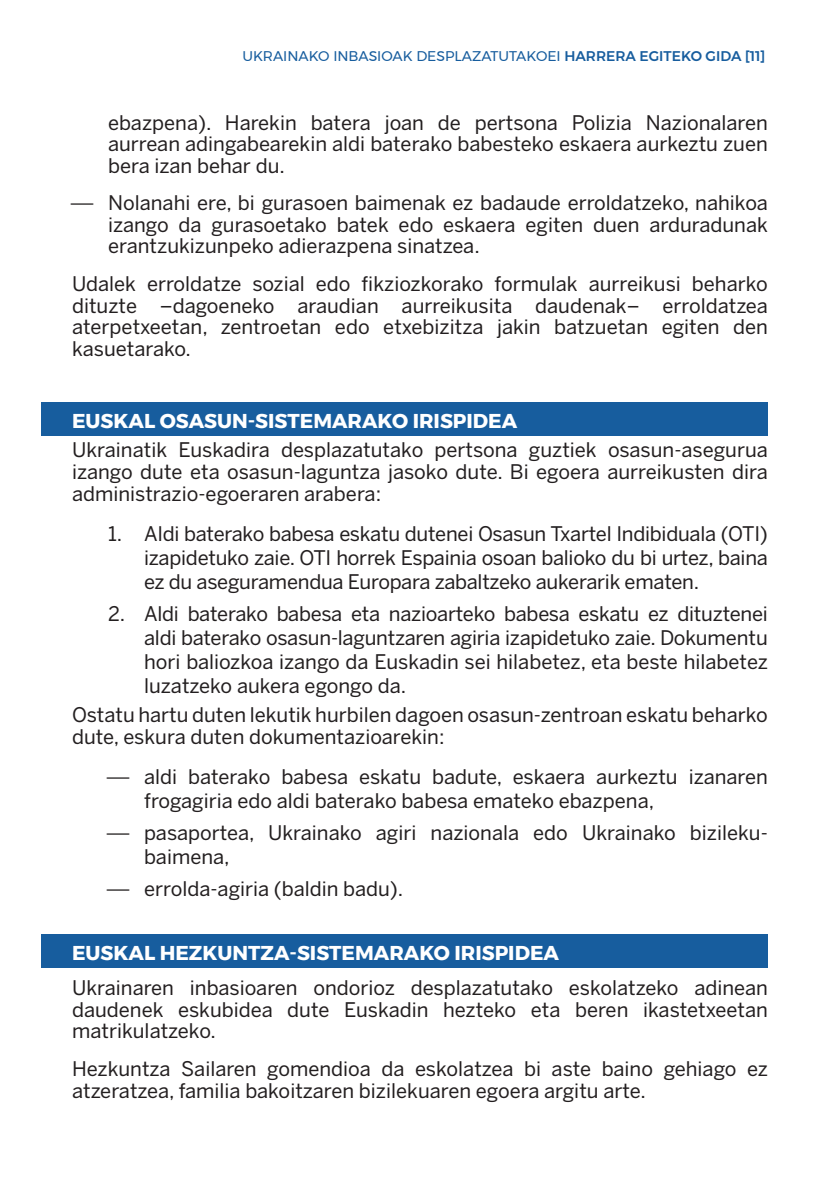
<style>
.page{position:relative;width:840px;height:1191px;background:#fff}
.page>*{position:absolute;margin:0;border:0;box-sizing:border-box;transform-origin:0 0}
.t1{font:20px/21.6px "Benton Sans";color:#231f20;text-align:justify}
.t2{font:700 20px "Montserrat";color:#fff}
.t3{font:14px "Montserrat";color:#175d9e}
.s1{font-weight:500}
</style>
<div class="page">
<div style="left:42px;top:934px;width:725px;height:33px;background:#175d9e"></div>
<div style="left:42px;top:403px;width:725px;height:33px;background:#175d9e"></div>
<p class="t3" style="left:242px;top:45px;width:524px">UKRAINAKO INBASIOAK DESPLAZATUTAKOEI <span class="s1">HARRERA EGITEKO GIDA [11]</span></p>
<p class="t1" style="left:108px;top:111px;width:661px">ebazpena). Harekin batera joan de pertsona Polizia Nazionalaren aurrean adingabearekin aldi baterako babesteko eskaera aurkeztu zuen bera izan behar du.</p>
<p class="t1" style="left:108px;top:192px;width:661px;text-indent:-36px">⎯ Nolanahi ere, bi gurasoen baimenak ez badaude erroldatzeko, nahikoa izango da gurasoetako batek edo eskaera egiten duen arduradunak erantzukizunpeko adierazpena sinatzea.</p>
<p class="t1" style="left:72px;top:273px;width:697px">Udalek erroldatze sozial edo fikziozkorako formulak aurreikusi beharko dituzte –dagoeneko araudian aurreikusita daudenak– erroldatzea aterpetxeetan, zentroetan edo etxebizitza jakin batzuetan egiten den kasuetarako.</p>
<p class="t2" style="left:72px;top:405px;width:446px">EUSKAL OSASUN-SISTEMARAKO IRISPIDEA</p>
<p class="t1" style="left:72px;top:439px;width:697px">Ukrainatik Euskadira desplazatutako pertsona guztiek osasun-asegurua izango dute eta osasun-laguntza jasoko dute. Bi egoera aurreikusten dira administrazio-egoeraren arabera:</p>
<p class="t1" style="left:144px;top:521px;width:625px;line-height:24px;text-indent:-36px">1. Aldi baterako babesa eskatu dutenei Osasun Txartel Indibiduala (OTI) izapidetuko zaie. OTI horrek Espainia osoan balioko du bi urtez, baina ez du aseguramendua Europara zabaltzeko aukerarik ematen.</p>
<p class="t1" style="left:144px;top:601px;width:625px;line-height:24px;text-indent:-36px">2. Aldi baterako babesa eta nazioarteko babesa eskatu ez dituztenei aldi baterako osasun-laguntzaren agiria izapidetuko zaie. Dokumentu hori baliozkoa izango da Euskadin sei hilabetez, eta beste hilabetez luzatzeko aukera egongo da.</p>
<p class="t1" style="left:72px;top:704px;width:697px">Ostatu hartu duten lekutik hurbilen dagoen osasun-zentroan eskatu beharko dute, eskura duten dokumentazioarekin:</p>
<p class="t1" style="left:144px;top:764px;width:625px;line-height:24px;text-indent:-36px">⎯ aldi baterako babesa eskatu badute, eskaera aurkeztu izanaren frogagiria edo aldi baterako babesa emateko ebazpena,</p>
<p class="t1" style="left:144px;top:820px;width:625px;line-height:24px;text-indent:-36px">⎯ pasaportea, Ukrainako agiri nazionala edo Ukrainako bizileku&shy;baimena,</p>
<p class="t1" style="left:108px;top:877px;width:296px">⎯ errolda-agiria (baldin badu).</p>
<p class="t2" style="left:72px;top:937px;width:488px">EUSKAL HEZKUNTZA-SISTEMARAKO IRISPIDEA</p>
<p class="t1" style="left:72px;top:977px;width:697px">Ukrainaren inbasioaren ondorioz desplazatutako eskolatzeko adinean daudenek eskubidea dute Euskadin hezteko eta beren ikastetxeetan matrikulatzeko.</p>
<p class="t1" style="left:72px;top:1057px;width:697px">Hezkuntza Sailaren gomendioa da eskolatzea bi aste baino gehiago ez atzeratzea, familia bakoitzaren bizilekuaren egoera argitu arte.</p>
</div>
